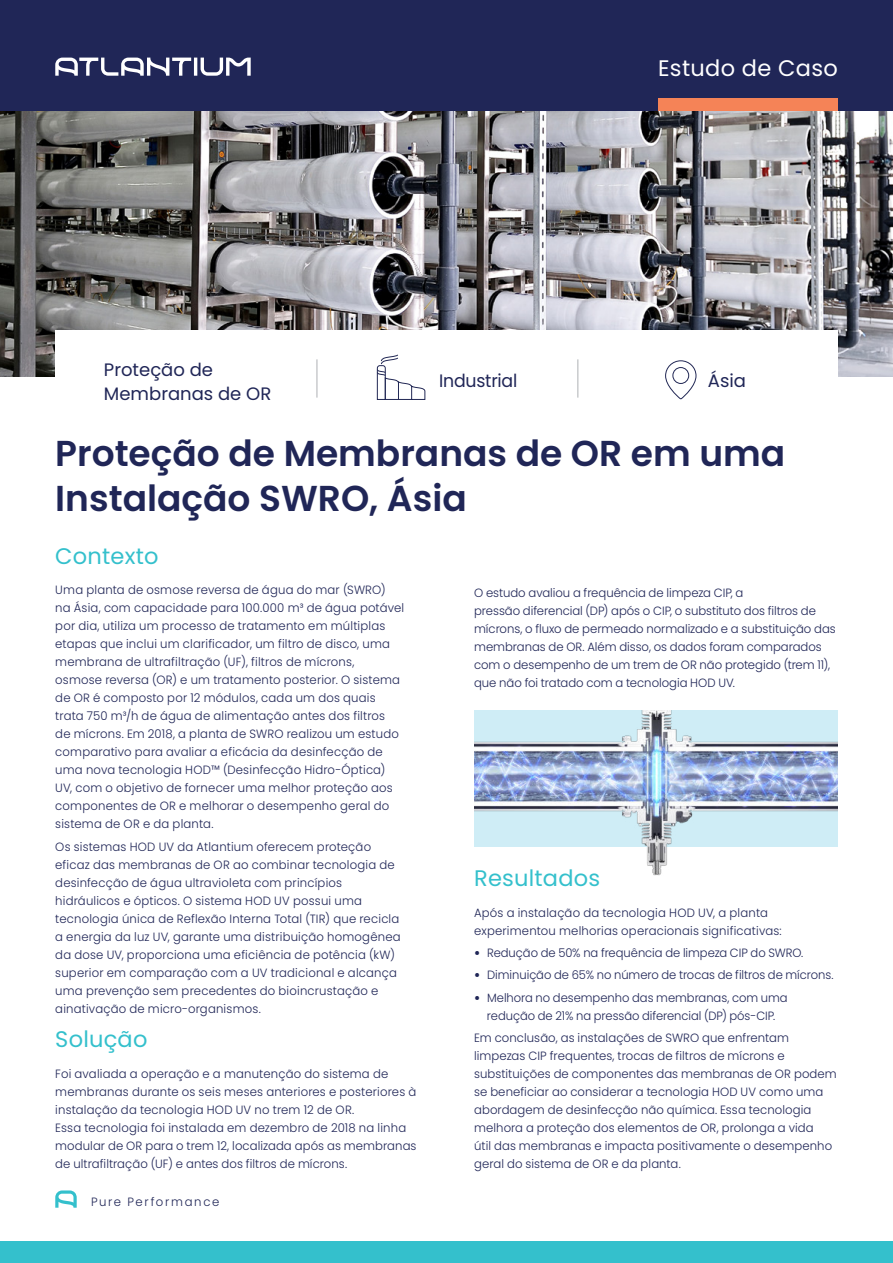
<style>
.page{position:relative;width:893px;height:1263px;background:#fff}
.page>*{position:absolute;margin:0;border:0;box-sizing:border-box;transform-origin:0 0}
.t1{font:600 36px/45px "Poppins";color:#202657}
.t2{font:22.5px "Poppins";letter-spacing:.01em;color:#34c0cc}
.t3{font:22.5px "Poppins";letter-spacing:.015em;color:#fff}
.t4{font:18px/24px "Poppins";color:#202657}
.t5{font:18px "Poppins";color:#202657;scale:.96 1}
.t6{font:300 12px/18px "Poppins";letter-spacing:.01em;color:#202657}
.t7{font:300 12px/18px "Poppins";letter-spacing:.01em;color:#202657;text-align:center;scale:.96 1}
.t8{font:300 12px "Poppins";letter-spacing:.145em;color:#202657}
.s1{font-weight:900}
</style>
<div class="page">
<div style="left:0;top:1242px;width:893px;height:21px;background:#34c0cc"></div>
<svg style="left:55px;top:1190px;width:22px;height:18px"></svg>
<img style="left:0;top:111px;width:893px;height:265px">
<div style="left:0;top:0;width:893px;height:111px;background:#202657"></div>
<div style="left:658px;top:98px;width:180px;height:13px;background:#f58357"></div>
<hr style="left:194px;top:58px;width:3px;height:18px;background:#fff">
<svg style="left:201px;top:58px;width:50px;height:18px"></svg>
<svg style="left:55px;top:58px;width:136px;height:18px"></svg>
<div style="left:55px;top:330px;width:783px;height:95px;background:#fff"></div>
<hr style="left:577px;top:359px;width:2px;height:39px;background:#c9cbcd">
<hr style="left:316px;top:359px;width:2px;height:39px;background:#c9cbcd">
<svg style="left:665px;top:360px;width:32px;height:39px"></svg>
<svg style="left:377px;top:354px;width:48px;height:46px"></svg>
<img style="left:474px;top:710px;width:364px;height:166px">
<h2 class="t3" style="left:658px;top:54px;width:181px">Estudo de Caso</h2>
<h3 class="t4" style="left:104px;top:358px;width:169px">Proteção de<br>Membranas de OR</h3>
<h3 class="t4" style="left:708px;top:369px;width:40px">Ásia</h3>
<h3 class="t5" style="left:439px;top:370px;width:83px">Industrial</h3>
<h1 class="t1" style="left:55px;top:434px;width:731px">Proteção de Membranas de OR em uma<br>Instalação SWRO, Ásia</h1>
<h2 class="t2" style="left:55px;top:542px;width:105px">Contexto</h2>
<p class="t6" style="left:55px;top:581px;width:350px">Uma planta de osmose reversa de água do mar (SWRO)<br>na Ásia, com capacidade para 100.000 m³ de água potável por dia, utiliza um processo de tratamento em múltiplas etapas que inclui um clarificador, um filtro de disco, uma membrana de ultrafiltração (UF), filtros de mícrons, osmose reversa (OR) e um tratamento posterior. O sistema de OR é composto por 12 módulos, cada um dos quais trata 750 m³/h de água de alimentação antes dos filtros<br>de mícrons. Em 2018, a planta de SWRO realizou um estudo comparativo para avaliar a eficácia da desinfecção de uma nova tecnologia HOD™ (Desinfecção Hidro-Óptica)<br>UV, com o objetivo de fornecer uma melhor proteção aos componentes de OR e melhorar o desempenho geral do sistema de OR e da planta.</p>
<p class="t6" style="left:55px;top:837px;width:347px">Os sistemas HOD UV da Atlantium oferecem proteção eficaz das membranas de OR ao combinar tecnologia de desinfecção de água ultravioleta com princípios hidráulicos e ópticos. O sistema HOD UV possui uma tecnologia única de Reflexão Interna Total (TIR) que recicla a energia da luz UV, garante uma distribuição homogênea da dose UV, proporciona uma eficiência de potência (kW) superior em comparação com a UV tradicional e alcança uma prevenção sem precedentes do bioincrustação e ainativação de micro-organismos.</p>
<h2 class="t2" style="left:55px;top:1026px;width:94px">Solução</h2>
<p class="t6" style="left:55px;top:1065px;width:363px">Foi avaliada a operação e a manutenção do sistema de membranas durante os seis meses anteriores e posteriores à instalação da tecnologia HOD UV no trem 12 de OR.<br>Essa tecnologia foi instalada em dezembro de 2018 na linha modular de OR para o trem 12, localizada após as membranas de ultrafiltração (UF) e antes dos filtros de mícrons.</p>
<p class="t8" style="left:91px;top:1195px;width:130px">Pure Performance</p>
<p class="t6" style="left:474px;top:583px;width:363px">O estudo avaliou a frequência de limpeza CIP, a<br>pressão diferencial (DP) após o CIP, o substituto dos filtros de mícrons, o fluxo de permeado normalizado e a substituição das membranas de OR. Além disso, os dados foram comparados com o desempenho de um trem de OR não protegido (trem 11), que não foi tratado com a tecnologia HOD UV.</p>
<h2 class="t2" style="left:474px;top:865px;width:128px">Resultados</h2>
<p class="t6" style="left:474px;top:904px;width:309px">Após a instalação da tecnologia HOD UV, a planta experimentou melhorias operacionais significativas:</p>
<p class="t7" style="left:474px;top:944px;width:344px"><span class="s1">•</span> Redução de 50% na frequência de limpeza CIP do SWRO.</p>
<p class="t7" style="left:474px;top:966px;width:376px"><span class="s1">•</span> Diminuição de 65% no número de trocas de filtros de mícrons.</p>
<p class="t7" style="left:474px;top:989px;width:328px"><span class="s1">•</span> Melhora no desempenho das membranas, com uma redução de 21% na pressão diferencial (DP) pós-CIP.</p>
<p class="t6" style="left:474px;top:1029px;width:364px">Em conclusão, as instalações de SWRO que enfrentam limpezas CIP frequentes, trocas de filtros de mícrons e substituições de componentes das membranas de OR podem se beneficiar ao considerar a tecnologia HOD UV como uma abordagem de desinfecção não química. Essa tecnologia melhora a proteção dos elementos de OR, prolonga a vida<br>útil das membranas e impacta positivamente o desempenho geral do sistema de OR e da planta.</p>
</div>
